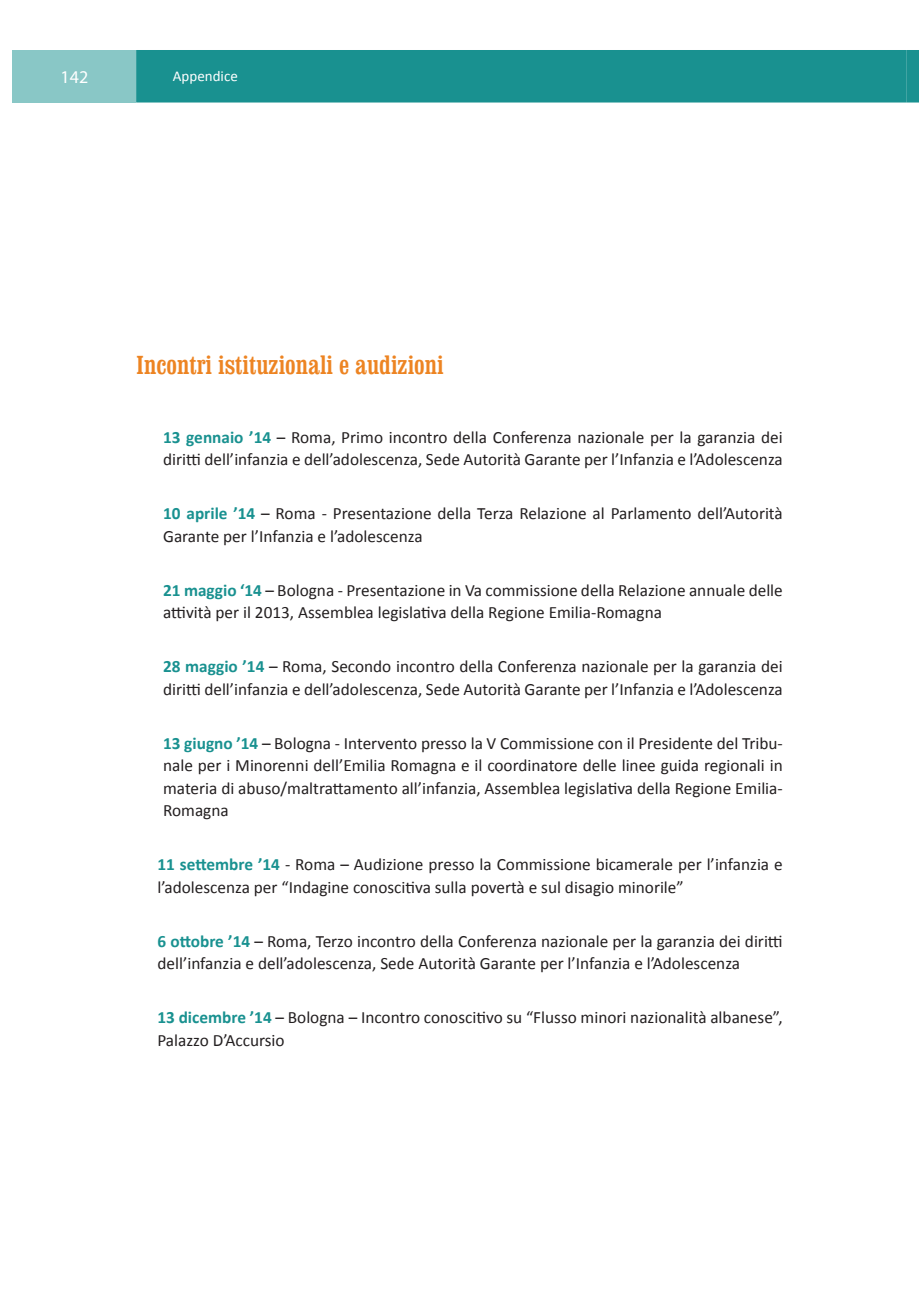
<style>
.page{position:relative;width:919px;height:1289px;background:#fff}
.page>*{position:absolute;margin:0;border:0;box-sizing:border-box;transform-origin:0 0}
.t1{font:condensed 27px "Clarendon BT";color:#ed8422}
.t2{font:18px "Myriad Pro";color:#fff}
.t3{font:17.25px/22.5px "Calibri";color:#231f20}
.t4{font:15px "Calibri";color:#fff}
.s1{font-weight:700;color:#199190}
</style>
<div class="page">
<div style="left:136px;top:50px;width:770px;height:52px;background:#199190"></div>
<div style="left:13px;top:50px;width:123px;height:52px;background:#89c7c6"></div>
<div style="left:906px;top:50px;width:12px;height:52px;background:#199190"></div>
<p class="t2" style="left:61px;top:65px;width:29px">142</p>
<p class="t4" style="left:173px;top:67px;width:66px">Appendice</p>
<h1 class="t1" style="left:136px;top:348px;width:309px">Incontri istituzionali e audizioni</h1>
<p class="t3" style="left:163px;top:426px;width:621px"><span class="s1">13 gennaio ’14</span> – Roma, Primo incontro della Conferenza nazionale per la garanzia dei diritti dell’infanzia e dell’adolescenza, Sede Autorità Garante per l’Infanzia e l’Adolescenza</p>
<p class="t3" style="left:163px;top:502px;width:621px"><span class="s1">10 aprile ’14</span> – Roma - Presentazione della Terza Relazione al Parlamento dell’Autorità<br>Garante per l’Infanzia e l’adolescenza</p>
<p class="t3" style="left:163px;top:578px;width:621px"><span class="s1">21 maggio ‘14</span> – Bologna - Presentazione in Va commissione della Relazione annuale delle attività per il 2013, Assemblea legislativa della Regione Emilia-Romagna</p>
<p class="t3" style="left:163px;top:655px;width:621px"><span class="s1">28 maggio ’14</span> – Roma, Secondo incontro della Conferenza nazionale per la garanzia dei diritti dell’infanzia e dell’adolescenza, Sede Autorità Garante per l’Infanzia e l’Adolescenza</p>
<p class="t3" style="left:163px;top:731px;width:621px;text-align:justify"><span class="s1">13 giugno ’14</span> – Bologna - Intervento presso la V Commissione con il Presidente del Tribu&shy;nale per i Minorenni dell’Emilia Romagna e il coordinatore delle linee guida regionali in materia di abuso/maltrattamento all’infanzia, Assemblea legislativa della Regione Emilia-Romagna</p>
<p class="t3" style="left:157px;top:853px;width:626px"><span class="s1">11 settembre ’14</span> - Roma – Audizione presso la Commissione bicamerale per l’infanzia e l’adolescenza per “Indagine conoscitiva sulla povertà e sul disagio minorile”</p>
<p class="t3" style="left:157px;top:929px;width:626px"><span class="s1">6 ottobre ’14</span> – Roma, Terzo incontro della Conferenza nazionale per la garanzia dei diritti dell’infanzia e dell’adolescenza, Sede Autorità Garante per l’Infanzia e l’Adolescenza</p>
<p class="t3" style="left:157px;top:1006px;width:626px"><span class="s1">13 dicembre ’14</span> – Bologna – Incontro conoscitivo su “Flusso minori nazionalità albanese”,<br>Palazzo D’Accursio</p>
</div>
